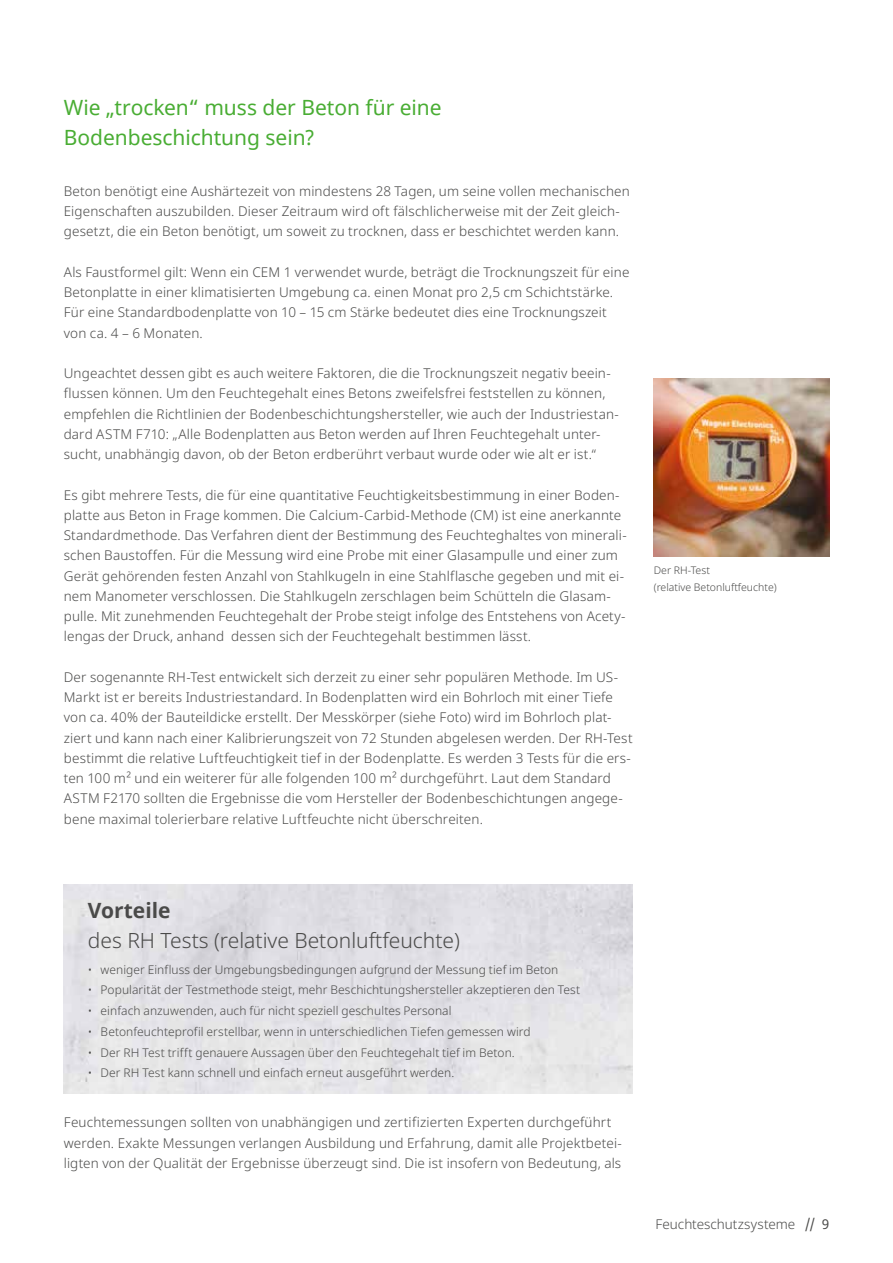
<style>
.page{position:relative;width:893px;height:1263px;background:#fff}
.page>*{position:absolute;margin:0;border:0;box-sizing:border-box;transform-origin:0 0}
.t1{font:21px/30px "Noto Sans";color:#49ad33}
.t2{font:300 21px "Noto Sans";color:#4a4a49}
.t3{font:700 21px "Noto Sans";color:#4a4a49}
.t4{font:300 13.5px/20.2px "Noto Sans";letter-spacing:.01em;color:#4a4a49}
.t5{font:300 12px "Noto Sans";letter-spacing:.005em;color:#4a4a49}
.t6{font:300 10.5px/16.8px "Noto Sans";color:#4a4a49}
.s1{font-weight:400}
</style>
<div class="page">
<img style="left:654px;top:378px;width:175px;height:179px">
<h1 class="t1" style="left:64px;top:93px;width:379px">Wie „trocken“ muss der Beton für eine<br>Bodenbeschichtung sein?</h1>
<p class="t4" style="left:64px;top:181px;width:568px">Beton benötigt eine Aushärtezeit von mindestens 28 Tagen, um seine vollen mechanischen<br>Eigenschaften auszubilden. Dieser Zeitraum wird oft fälschlicherweise mit der Zeit gleich&shy;gesetzt, die ein Beton benötigt, um soweit zu trocknen, dass er beschichtet werden kann.</p>
<p class="t4" style="left:64px;top:262px;width:567px">Als Faustformel gilt: Wenn ein CEM 1 verwendet wurde, beträgt die Trocknungszeit für eine Betonplatte in einer klimatisierten Umgebung ca. einen Monat pro 2,5 cm Schichtstärke.<br>Für eine Standardbodenplatte von 10 – 15 cm Stärke bedeutet dies eine Trocknungszeit von ca. 4 – 6 Monaten.</p>
<p class="t4" style="left:64px;top:363px;width:557px">Ungeachtet dessen gibt es auch weitere Faktoren, die die Trocknungszeit negativ beein&shy;flussen können. Um den Feuchtegehalt eines Betons zweifelsfrei feststellen zu können, empfehlen die Richtlinien der Bodenbeschichtungshersteller, wie auch der Industriestan&shy;dard ASTM F710: „Alle Bodenplatten aus Beton werden auf Ihren Feuchtegehalt unter&shy;sucht, unabhängig davon, ob der Beton erdberührt verbaut wurde oder wie alt er ist.“</p>
<p class="t4" style="left:64px;top:485px;width:564px">Es gibt mehrere Tests, die für eine quantitative Feuchtigkeitsbestimmung in einer Boden&shy;platte aus Beton in Frage kommen. Die Calcium-Carbid-Methode (CM) ist eine anerkannte Standardmethode. Das Verfahren dient der Bestimmung des Feuchteghaltes von minerali&shy;schen Baustoffen. Für die Messung wird eine Probe mit einer Glasampulle und einer zum Gerät gehörenden festen Anzahl von Stahlkugeln in eine Stahlflasche gegeben und mit ei&shy;nem Manometer verschlossen. Die Stahlkugeln zerschlagen beim Schütteln die Glasam&shy;pulle. Mit zunehmenden Feuchtegehalt der Probe steigt infolge des Entstehens von Acety&shy;lengas der Druck, anhand dessen sich der Feuchtegehalt bestimmen lässt.</p>
<p class="t4" style="left:64px;top:667px;width:570px">Der sogenannte RH-Test entwickelt sich derzeit zu einer sehr populären Methode. Im US-Markt ist er bereits Industriestandard. In Bodenplatten wird ein Bohrloch mit einer Tiefe von ca. 40% der Bauteildicke erstellt. Der Messkörper (siehe Foto) wird im Bohrloch plat&shy;ziert und kann nach einer Kalibrierungszeit von 72 Stunden abgelesen werden. Der RH-Test bestimmt die relative Luftfeuchtigkeit tief in der Bodenplatte. Es werden 3 Tests für die ers&shy;ten 100 m² und ein weiterer für alle folgenden 100 m² durchgeführt. Laut dem Standard ASTM F2170 sollten die Ergebnisse die vom Hersteller der Bodenbeschichtungen angege&shy;bene maximal tolerierbare relative Luftfeuchte nicht überschreiten.</p>
<p class="t6" style="left:654px;top:562px;width:124px">Der RH-Test<br>(relative Betonluftfeuchte)</p>
<h1 class="t3" style="left:88px;top:896px;width:84px">Vorteile</h1>
<h1 class="t2" style="left:88px;top:926px;width:374px">des RH Tests (relative Betonluftfeuchte)</h1>
<p class="t5" style="left:88px;top:961px;width:472px">• weniger Einfluss der Umgebungsbedingungen aufgrund der Messung tief im Beton</p>
<p class="t5" style="left:88px;top:981px;width:494px">• Popularität der Testmethode steigt, mehr Beschichtungshersteller akzeptieren den Test</p>
<p class="t5" style="left:88px;top:1002px;width:365px">• einfach anzuwenden, auch für nicht speziell geschultes Personal</p>
<p class="t5" style="left:88px;top:1023px;width:444px">• Betonfeuchteprofil erstellbar, wenn in unterschiedlichen Tiefen gemessen wird</p>
<p class="t5" style="left:88px;top:1044px;width:428px">• Der RH Test trifft genauere Aussagen über den Feuchtegehalt tief im Beton.</p>
<p class="t5" style="left:88px;top:1064px;width:368px">• Der RH Test kann schnell und einfach erneut ausgeführt werden.</p>
<p class="t4" style="left:64px;top:1113px;width:560px">Feuchtemessungen sollten von unabhängigen und zertifizierten Experten durchgeführt werden. Exakte Messungen verlangen Ausbildung und Erfahrung, damit alle Projektbetei&shy;ligten von der Qualität der Ergebnisse überzeugt sind. Die ist insofern von Bedeutung, als</p>
<p class="t4" style="left:656px;top:1214px;width:175px">Feuchteschutzsysteme <span class="s1">// 9</span></p>
</div>
